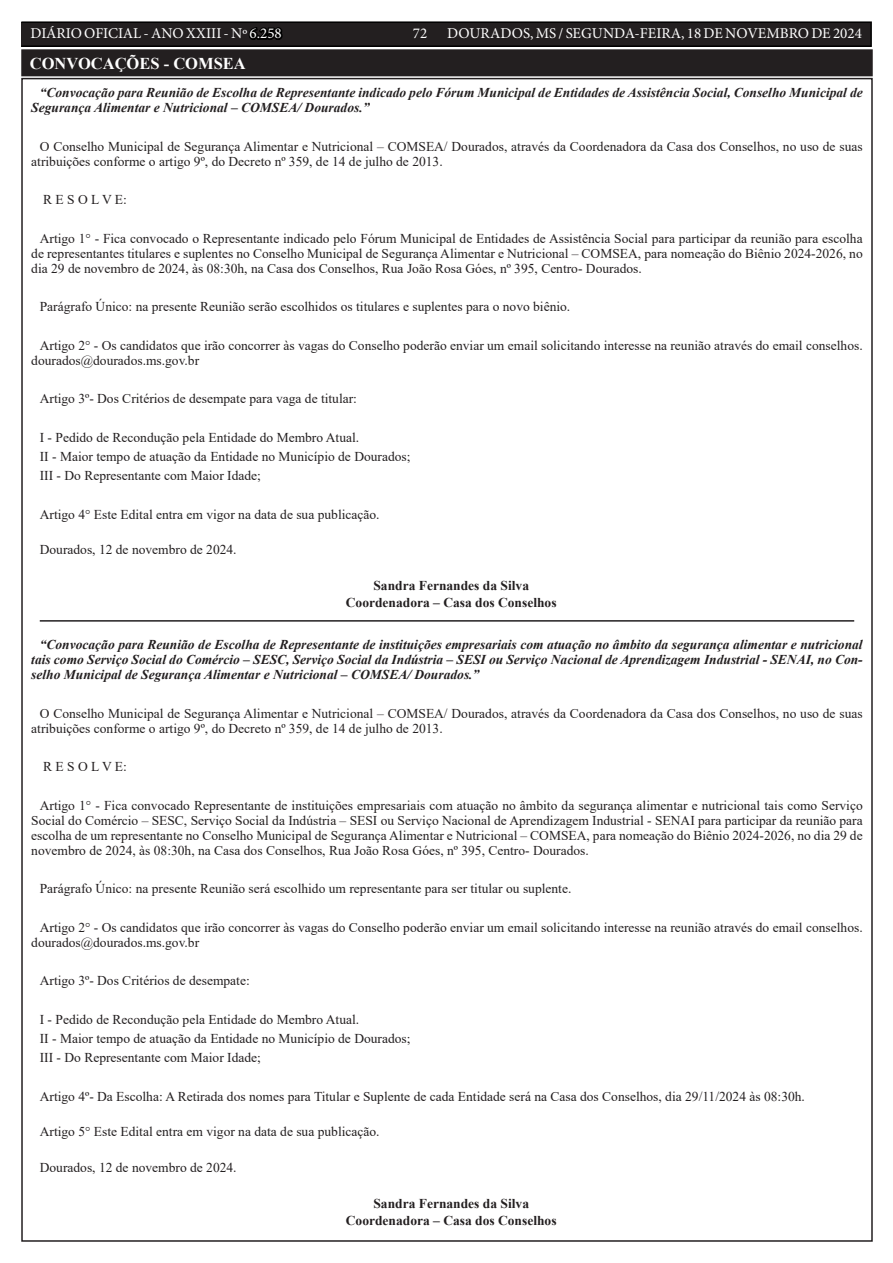
<style>
.page{position:relative;width:893px;height:1263px;background:#fff}
.page>*{position:absolute;margin:0;border:0;box-sizing:border-box;transform-origin:0 0}
.TEXTO{font:700 16.5px "Times New Roman";color:#fff}
.t1{font:15px "Minion Pro";color:#fff}
.TEXTO-2{font:13.5px/15px "Times New Roman";color:#231f20}
.TEXTO-3{font:italic 700 13.5px/15px "Times New Roman";color:#231f20}
.TEXTO-4{font:700 13.5px "Times New Roman";color:#231f20}
.s1{color:#000}
</style>
<div class="page">
<div style="left:21px;top:22px;width:850px;height:24px;background:#231f20"></div>
<div style="left:21px;top:21px;width:851px;height:26px;border:2px solid #000"></div>
<hr style="left:40px;top:620px;width:814px;height:2px;background:#231f20">
<div style="left:23px;top:51px;width:848px;height:23px;background:#231f20"></div>
<div style="left:21px;top:49px;width:852px;height:27px;border:4px solid #231f20"></div>
<p class="t1" style="left:31px;top:24px;width:253px">DIÁRIO OFICIAL - ANO XXIII - Nº <span class="s1">6.258</span></p>
<p class="t1" style="left:413px;top:24px;width:16px">72</p>
<p class="t1" style="left:447px;top:24px;width:416px">DOURADOS, MS / SEGUNDA-FEIRA, 18 DE NOVEMBRO DE 2024</p>
<p class="TEXTO" style="left:30px;top:52px;width:218px">CONVOCAÇÕES - COMSEA</p>
<p class="TEXTO-3" style="left:31px;top:85px;width:833px;text-indent:9px">“Convocação para Reunião de Escolha de Representante indicado pelo Fórum Municipal de Entidades de Assistência Social, Conselho Municipal de<br>Segurança Alimentar e Nutricional – COMSEA/ Dourados.”</p>
<p class="TEXTO-2" style="left:31px;top:138px;width:833px;text-indent:9px">O Conselho Municipal de Segurança Alimentar e Nutricional – COMSEA/ Dourados, através da Coordenadora da Casa dos Conselhos, no uso de suas atribuições conforme o artigo 9º, do Decreto nº 359, de 14 de julho de 2013.</p>
<p class="TEXTO-2" style="left:43px;top:192px;width:85px">R E S O L V E:</p>
<p class="TEXTO-2" style="left:31px;top:230px;width:833px;text-align:justify;text-indent:9px">Artigo 1° - Fica convocado o Representante indicado pelo Fórum Municipal de Entidades de Assistência Social para participar da reunião para escolha de representantes titulares e suplentes no Conselho Municipal de Segurança Alimentar e Nutricional – COMSEA, para nomeação do Biênio 2024-2026, no dia 29 de novembro de 2024, às 08:30h, na Casa dos Conselhos, Rua João Rosa Góes, nº 395, Centro- Dourados.</p>
<p class="TEXTO-2" style="left:40px;top:299px;width:532px">Parágrafo Único: na presente Reunião serão escolhidos os titulares e suplentes para o novo biênio.</p>
<p class="TEXTO-2" style="left:31px;top:337px;width:833px;text-indent:9px">Artigo 2° - Os candidatos que irão concorrer às vagas do Conselho poderão enviar um email solicitando interesse na reunião através do email conselhos. dourados@dourados.ms.gov.br</p>
<p class="TEXTO-2" style="left:40px;top:391px;width:319px">Artigo 3º- Dos Critérios de desempate para vaga de titular:</p>
<p class="TEXTO-2" style="left:40px;top:429px;width:321px">I - Pedido de Recondução pela Entidade do Membro Atual.</p>
<p class="TEXTO-2" style="left:40px;top:448px;width:372px">II - Maior tempo de atuação da Entidade no Município de Dourados;</p>
<p class="TEXTO-2" style="left:40px;top:468px;width:223px">III - Do Representante com Maior Idade;</p>
<p class="TEXTO-2" style="left:40px;top:506px;width:341px">Artigo 4° Este Edital entra em vigor na data de sua publicação.</p>
<p class="TEXTO-2" style="left:40px;top:542px;width:198px">Dourados, 12 de novembro de 2024.</p>
<p class="TEXTO-4" style="left:373px;top:575px;width:157px">Sandra Fernandes da Silva</p>
<p class="TEXTO-4" style="left:346px;top:593px;width:212px">Coordenadora – Casa dos Conselhos</p>
<p class="TEXTO-3" style="left:31px;top:637px;width:833px;text-align:justify;text-indent:9px">“Convocação para Reunião de Escolha de Representante de instituições empresariais com atuação no âmbito da segurança alimentar e nutricional tais como Serviço Social do Comércio – SESC, Serviço Social da Indústria – SESI ou Serviço Nacional de Aprendizagem Industrial - SENAI, no Con&shy;selho Municipal de Segurança Alimentar e Nutricional – COMSEA/ Dourados.”</p>
<p class="TEXTO-2" style="left:31px;top:705px;width:833px;text-indent:9px">O Conselho Municipal de Segurança Alimentar e Nutricional – COMSEA/ Dourados, através da Coordenadora da Casa dos Conselhos, no uso de suas atribuições conforme o artigo 9º, do Decreto nº 359, de 14 de julho de 2013.</p>
<p class="TEXTO-2" style="left:43px;top:759px;width:85px">R E S O L V E:</p>
<p class="TEXTO-2" style="left:31px;top:797px;width:833px;text-align:justify;text-indent:9px">Artigo 1° - Fica convocado Representante de instituições empresariais com atuação no âmbito da segurança alimentar e nutricional tais como Serviço Social do Comércio – SESC, Serviço Social da Indústria – SESI ou Serviço Nacional de Aprendizagem Industrial - SENAI para participar da reunião para escolha de um representante no Conselho Municipal de Segurança Alimentar e Nutricional – COMSEA, para nomeação do Biênio 2024-2026, no dia 29 de novembro de 2024, às 08:30h, na Casa dos Conselhos, Rua João Rosa Góes, nº 395, Centro- Dourados.</p>
<p class="TEXTO-2" style="left:40px;top:881px;width:533px">Parágrafo Único: na presente Reunião será escolhido um representante para ser titular ou suplente.</p>
<p class="TEXTO-2" style="left:31px;top:919px;width:833px;text-indent:9px">Artigo 2° - Os candidatos que irão concorrer às vagas do Conselho poderão enviar um email solicitando interesse na reunião através do email conselhos. dourados@dourados.ms.gov.br</p>
<p class="TEXTO-2" style="left:40px;top:973px;width:212px">Artigo 3º- Dos Critérios de desempate:</p>
<p class="TEXTO-2" style="left:40px;top:1011px;width:321px">I - Pedido de Recondução pela Entidade do Membro Atual.</p>
<p class="TEXTO-2" style="left:40px;top:1031px;width:372px">II - Maior tempo de atuação da Entidade no Município de Dourados;</p>
<p class="TEXTO-2" style="left:40px;top:1050px;width:223px">III - Do Representante com Maior Idade;</p>
<p class="TEXTO-2" style="left:40px;top:1088px;width:767px">Artigo 4º- Da Escolha: A Retirada dos nomes para Titular e Suplente de cada Entidade será na Casa dos Conselhos, dia 29/11/2024 às 08:30h.</p>
<p class="TEXTO-2" style="left:40px;top:1124px;width:341px">Artigo 5° Este Edital entra em vigor na data de sua publicação.</p>
<p class="TEXTO-2" style="left:40px;top:1159px;width:198px">Dourados, 12 de novembro de 2024.</p>
<p class="TEXTO-4" style="left:373px;top:1193px;width:157px">Sandra Fernandes da Silva</p>
<p class="TEXTO-4" style="left:346px;top:1211px;width:212px">Coordenadora – Casa dos Conselhos</p>
</div>
